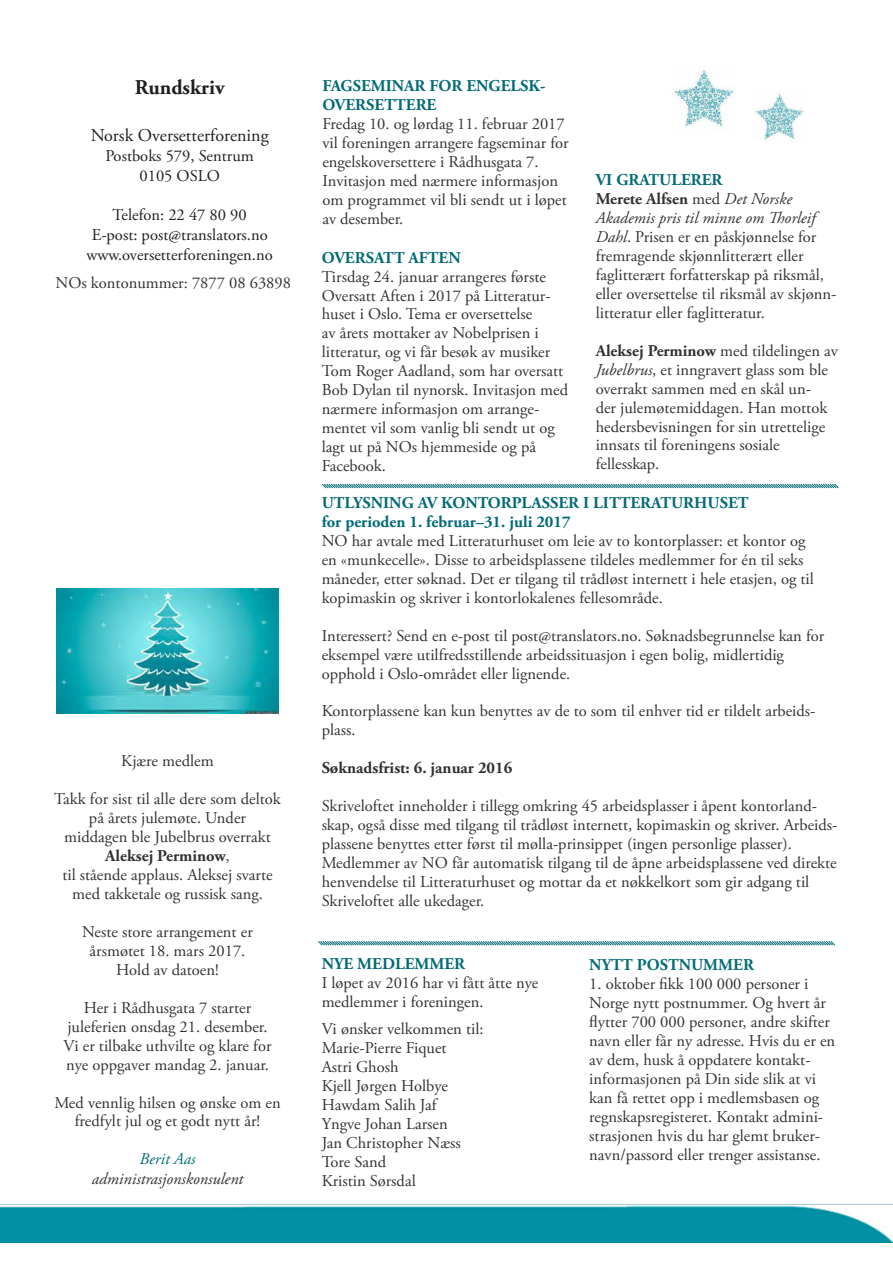
<style>
.page{position:relative;width:893px;height:1263px;background:#fff}
.page>*{position:absolute;margin:0;border:0;box-sizing:border-box;transform-origin:0 0}
.t1{font:700 21px "Adobe Garamond Pro";color:#231f20}
.t2{font:18px "Adobe Garamond Pro";color:#231f20}
.t3{font:16.5px/19px "Adobe Garamond Pro";color:#333}
.t4{font:700 16.5px/18.9px "Adobe Garamond Pro";color:#036b76}
.t5{font:16.5px "Adobe Garamond Pro";color:#231f20}
.t6{font:700 16.5px "Adobe Garamond Pro";color:#333}
.t7{font:italic 16.5px "Adobe Garamond Pro";color:#333}
.t8{font:italic 16.5px "Adobe Garamond Pro";color:#036b76}
.s1{font-weight:700}
.s2{font-weight:700;color:#036b76}
.s3{font-style:italic}
</style>
<div class="page">
<img style="left:0;top:1205px;width:893px;height:38px">
<svg style="left:318px;top:941px;width:517px;height:5px;background:#83b6bb"></svg>
<img style="left:56px;top:589px;width:223px;height:124px">
<svg style="left:321px;top:483px;width:518px;height:6px"></svg>
<img style="left:673px;top:69px;width:62px;height:59px">
<img style="left:755px;top:93px;width:49px;height:47px">
<p class="t1" style="left:135px;top:76px;width:92px">Rundskriv</p>
<p class="t2" style="left:91px;top:125px;width:180px">Norsk Oversetterforening</p>
<p class="t5" style="left:105px;top:146px;width:150px">Postboks 579, Sentrum</p>
<p class="t5" style="left:140px;top:166px;width:82px">0105 OSLO</p>
<p class="t5" style="left:113px;top:205px;width:136px">Telefon: 22 47 80 90</p>
<p class="t5" style="left:92px;top:225px;width:177px">E-post: post@translators.no</p>
<p class="t5" style="left:87px;top:245px;width:188px">www.oversetterforeningen.no</p>
<p class="t3" style="left:56px;top:273px;width:237px">NOs kontonummer: 7877 08 63898</p>
<p class="t3" style="left:121px;top:752px;width:94px">Kjære medlem</p>
<p class="t3" style="left:54px;top:790px;width:228px;text-align:center">Takk for sist til alle dere som deltok på årets julemøte. Under<br>middagen ble Jubelbrus overrakt<br><span class="s1">Aleksej Perminow</span>,<br>til stående applaus. Aleksej svarte med takketale og russisk sang.</p>
<p class="t3" style="left:82px;top:922px;width:172px;text-align:center">Neste store arrangement er årsmøtet 18. mars 2017.<br>Hold av datoen!</p>
<p class="t3" style="left:63px;top:998px;width:210px;text-align:center">Her i Rådhusgata 7 starter juleferien onsdag 21. desember.<br>Vi er tilbake uthvilte og klare for nye oppgaver mandag 2. januar.</p>
<p class="t3" style="left:54px;top:1093px;width:228px;text-align:center">Med vennlig hilsen og ønske om en fredfylt jul og et godt nytt år!</p>
<p class="t8" style="left:140px;top:1149px;width:57px">Berit Aas</p>
<p class="t7" style="left:92px;top:1169px;width:153px">administrasjonskonsulent</p>
<p class="t4" style="left:322px;top:76px;width:225px">FAGSEMINAR FOR ENGELSK-<br>OVERSETTERE</p>
<p class="t3" style="left:322px;top:115px;width:248px">Fredag 10. og lørdag 11. februar 2017 vil foreningen arrangere fagseminar for engelskoversettere i Rådhusgata 7.<br>Invitasjon med nærmere informasjon om programmet vil bli sendt ut i løpet av desember.</p>
<p class="t3" style="left:322px;top:248px;width:248px"><span class="s2">OVERSATT AFTEN<br></span>Tirsdag 24. januar arrangeres første<br>Oversatt Aften i 2017 på Litteratur&shy;huset i Oslo. Tema er oversettelse<br>av årets mottaker av Nobelprisen i litteratur, og vi får besøk av musiker<br>Tom Roger Aadland, som har oversatt<br>Bob Dylan til nynorsk. Invitasjon med nærmere informasjon om arrange&shy;mentet vil som vanlig bli sendt ut og lagt ut på NOs hjemmeside og på<br>Facebook.</p>
<p class="t3" style="left:596px;top:171px;width:242px"><span class="s2">VI GRATULERER<br></span><span class="s1">Merete Alfsen</span> med <span class="s3">Det Norske Akademis pris til minne om Thorleif Dahl</span>. Prisen er en påskjønnelse for fremragende skjønnlitterært eller faglitterært forfatterskap på riksmål, eller oversettelse til riksmål av skjønn&shy;litteratur eller faglitteratur.</p>
<p class="t3" style="left:596px;top:341px;width:244px"><span class="s1">Aleksej Perminow</span> med tildelingen av<br><span class="s3">Jubelbrus</span>, et inngravert glass som ble overrakt sammen med en skål un-<br>der julemøtemiddagen. Han mottok hedersbevisningen for sin utrettelige innsats til foreningens sosiale fellesskap.</p>
<p class="t4" style="left:322px;top:493px;width:428px">UTLYSNING AV KONTORPLASSER I LITTERATURHUSET</p>
<p class="t4" style="left:322px;top:512px;width:250px">for perioden 1. februar–31. juli 2017</p>
<p class="t3" style="left:322px;top:531px;width:494px">NO har avtale med Litteraturhuset om leie av to kontorplasser: et kontor og en «munkecelle». Disse to arbeidsplassene tildeles medlemmer for én til seks måneder, etter søknad. Det er tilgang til trådløst internett i hele etasjen, og til kopimaskin og skriver i kontorlokalenes fellesområde.</p>
<p class="t3" style="left:322px;top:626px;width:504px">Interessert? Send en e-post til post@translators.no. Søknadsbegrunnelse kan for eksempel være utilfredsstillende arbeidssituasjon i egen bolig, midlertidig opphold i Oslo-området eller lignende.</p>
<p class="t3" style="left:322px;top:702px;width:495px">Kontorplassene kan kun benyttes av de to som til enhver tid er tildelt arbeids&shy;plass.</p>
<p class="t6" style="left:322px;top:758px;width:192px">Søknadsfrist: 6. januar 2016</p>
<p class="t3" style="left:322px;top:797px;width:517px">Skriveloftet inneholder i tillegg omkring 45 arbeidsplasser i åpent kontorland&shy;skap, også disse med tilgang til trådløst internett, kopimaskin og skriver. Arbeids&shy;plassene benyttes etter først til mølla-prinsippet (ingen personlige plasser).</p>
<p class="t3" style="left:322px;top:854px;width:517px">Medlemmer av NO får automatisk tilgang til de åpne arbeidsplassene ved direkte henvendelse til Litteraturhuset og mottar da et nøkkelkort som gir adgang til<br>Skriveloftet alle ukedager.</p>
<p class="t3" style="left:322px;top:954px;width:218px"><span class="s2">NYE MEDLEMMER<br></span>I løpet av 2016 har vi fått åtte nye medlemmer i foreningen.</p>
<p class="t3" style="left:322px;top:1020px;width:163px">Vi ønsker velkommen til:<br>Marie-Pierre Fiquet<br>Astri Ghosh<br>Kjell Jørgen Holbye<br>Hawdam Salih Jaf<br>Yngve Johan Larsen<br>Jan Christopher Næss<br>Tore Sand<br>Kristin Sørsdal</p>
<p class="t4" style="left:589px;top:955px;width:166px">NYTT POSTNUMMER</p>
<p class="t3" style="left:589px;top:975px;width:247px">1. oktober fikk 100 000 personer i Norge nytt postnummer. Og hvert år flytter 700 000 personer, andre skifter navn eller får ny adresse. Hvis du er en av dem, husk å oppdatere kontakt&shy;informasjonen på Din side slik at vi kan få rettet opp i medlemsbasen og regnskapsregisteret. Kontakt admini&shy;strasjonen hvis du har glemt bruker&shy;navn/passord eller trenger assistanse.</p>
</div>
